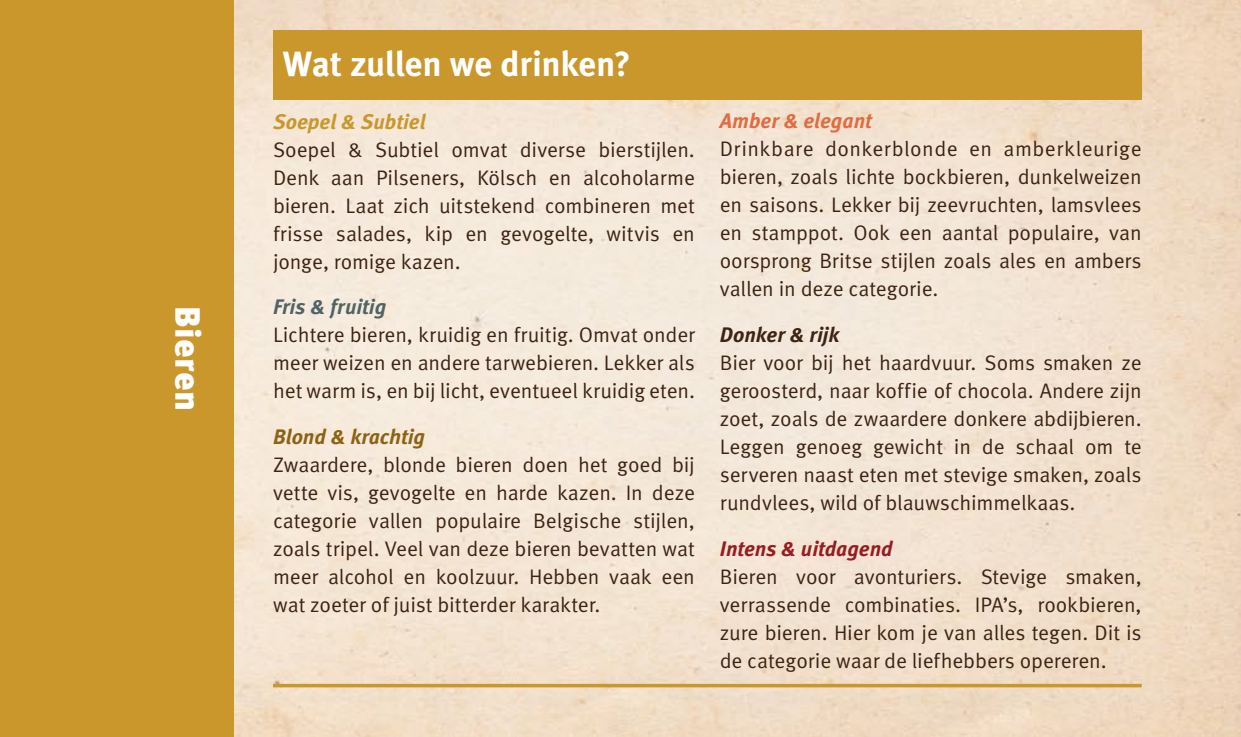
<style>
.page{position:relative;width:1241px;height:737px;background:#fff}
.page>*{position:absolute;margin:0;border:0;box-sizing:border-box;transform-origin:0 0}
.t1{font:700 35px "FF Meta Pro";letter-spacing:-.01em;color:#fff}
.t2{font:900 35px "FF Meta Pro";letter-spacing:.02em;color:#fff}
.t3{font:21px/28px "FF Meta Pro";letter-spacing:-.005em;color:#3d2415;text-align:justify}
.t4{font:italic 700 21px "FF Meta Pro";letter-spacing:-.005em;color:#971c21}
.t5{font:italic 700 21px "FF Meta Pro";letter-spacing:-.005em;color:#c9972b}
.t6{font:italic 700 21px "FF Meta Pro";letter-spacing:-.005em;color:#8c6214}
.t7{font:italic 700 21px "FF Meta Pro";letter-spacing:-.005em;color:#e06c43}
.t8{font:italic 700 21px "FF Meta Pro";letter-spacing:-.005em;color:#526265}
.t9{font:italic 700 21px "FF Meta Pro";letter-spacing:-.005em;color:#3d2415}
</style>
<div class="page">
<img style="left:233px;top:0;width:1007px;height:737px">
<hr style="left:273px;top:684px;width:868px;height:3px;background:#c9972b">
<div style="left:273px;top:30px;width:868px;height:69px;background:#c9972b"></div>
<div style="left:0;top:0;width:233px;height:737px;background:#c9972b"></div>
<h1 class="t2" style="left:215px;top:305px;width:108px;rotate:90deg">Bieren</h1>
<h1 class="t1" style="left:283px;top:36px;width:349px">Wat zullen we drinken?</h1>
<p class="t5" style="left:273px;top:105px;width:154px">Soepel &amp; Subtiel</p>
<p class="t3" style="left:273px;top:134px;width:423px">Soepel &amp; Subtiel omvat diverse bierstijlen.<br>Denk aan Pilseners, Kölsch en alcoholarme bieren. Laat zich uitstekend combineren met frisse salades, kip en gevogelte, witvis en jonge, romige kazen.</p>
<p class="t8" style="left:273px;top:290px;width:115px">Fris &amp; fruitig</p>
<p class="t3" style="left:273px;top:319px;width:423px">Lichtere bieren, kruidig en fruitig. Omvat onder meer weizen en andere tarwebieren. Lekker als het warm is, en bij licht, eventueel kruidig eten.</p>
<p class="t6" style="left:273px;top:420px;width:154px">Blond &amp; krachtig</p>
<p class="t3" style="left:273px;top:449px;width:423px">Zwaardere, blonde bieren doen het goed bij vette vis, gevogelte en harde kazen. In deze categorie vallen populaire Belgische stijlen, zoals tripel. Veel van deze bieren bevatten wat meer alcohol en koolzuur. Hebben vaak een wat zoeter of juist bitterder karakter.</p>
<p class="t7" style="left:719px;top:105px;width:153px">Amber &amp; elegant</p>
<p class="t3" style="left:719px;top:134px;width:423px">Drinkbare donkerblonde en amberkleurige bieren, zoals lichte bockbieren, dunkelweizen en saisons. Lekker bij zeevruchten, lamsvlees en stamppot. Ook een aantal populaire, van oorsprong Britse stijlen zoals ales en ambers vallen in deze categorie.</p>
<p class="t9" style="left:719px;top:318px;width:121px">Donker &amp; rijk</p>
<p class="t3" style="left:719px;top:347px;width:423px">Bier voor bij het haardvuur. Soms smaken ze geroosterd, naar koffie of chocola. Andere zijn zoet, zoals de zwaardere donkere abdijbieren.<br>Leggen genoeg gewicht in de schaal om te serveren naast eten met stevige smaken, zoals rundvlees, wild of blauwschimmelkaas.</p>
<p class="t4" style="left:719px;top:531px;width:174px">Intens &amp; uitdagend</p>
<p class="t3" style="left:719px;top:561px;width:423px">Bieren voor avonturiers. Stevige smaken, verrassende combinaties. IPA’s, rookbieren, zure bieren. Hier kom je van alles tegen. Dit is de categorie waar de liefhebbers opereren.</p>
</div>
